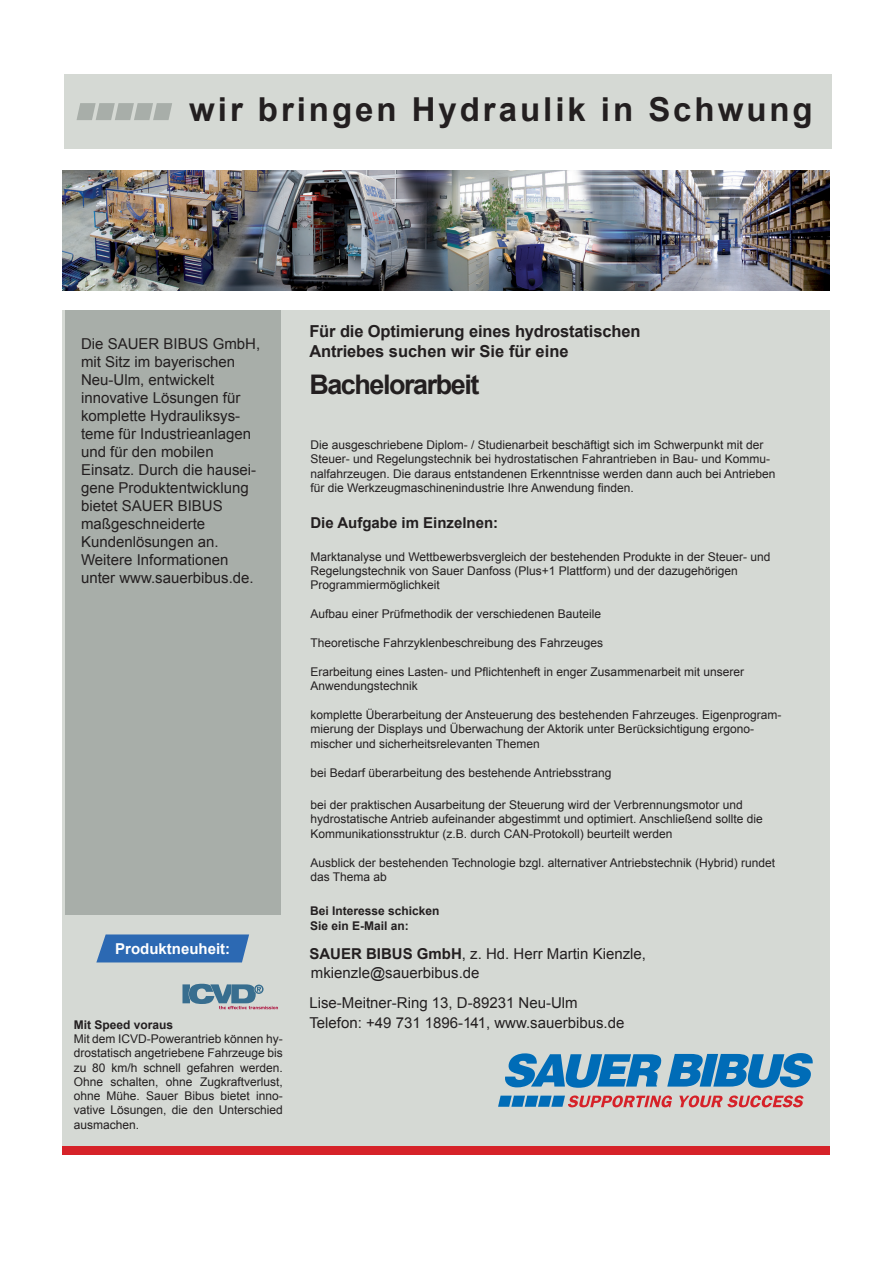
<style>
.page{position:relative;width:893px;height:1263px;background:#fff}
.page>*{position:absolute;margin:0;border:0;box-sizing:border-box;transform-origin:0 0}
.t1{font:700 33px "Arial";letter-spacing:.09em;color:#231f20}
.t2{font:700 27px "Arial";letter-spacing:-.055em;color:#231f20}
.t3{font:700 16.5px/19.8px "Arial";letter-spacing:-.01em;color:#231f20}
.t4{font:15px/18px "Arial";color:#231f20}
.t5{font:700 15px "Arial";color:#231f20}
.t6{font:700 15px "Arial";color:#fff}
.t7{font:12px/14.4px "Arial";color:#231f20}
.t8{font:700 12px/14.4px "Arial";color:#231f20}
.s1{font-weight:700}
</style>
<div class="page">
<div style="left:64px;top:74px;width:767px;height:75px;background:#d5d9d4"></div>
<div style="left:63px;top:310px;width:767px;height:844px;background:#d5d9d4"></div>
<div style="left:65px;top:310px;width:216px;height:605px;background:#a8aea9"></div>
<img style="left:63px;top:170px;width:766px;height:120px">
<svg style="left:182px;top:984px;width:96px;height:25px"></svg>
<svg style="left:505px;top:1053px;width:308px;height:35px"></svg>
<svg style="left:679px;top:1095px;width:124px;height:12px"></svg>
<svg style="left:498px;top:1095px;width:174px;height:12px"></svg>
<svg style="left:96px;top:934px;width:153px;height:28px;background:#3871b5"></svg>
<svg style="left:77px;top:103px;width:95px;height:17px"></svg>
<div style="left:63px;top:1146px;width:767px;height:8px;background:#d62229"></div>
<h1 class="t1" style="left:189px;top:88px;width:625px">wir bringen Hydraulik in Schwung</h1>
<h3 class="t3" style="left:309px;top:322px;width:333px">Für die Optimierung eines hydrostatischen<br>Antriebes suchen wir Sie für eine</h3>
<h2 class="t2" style="left:309px;top:366px;width:172px">Bachelorarbeit</h2>
<p class="t4" style="left:81px;top:335px;width:181px">Die SAUER BIBUS GmbH, mit Sitz im bayerischen<br>Neu-Ulm, entwickelt innovative Lösungen für komplette Hydrauliksys&shy;teme für Industrieanlagen und für den mobilen<br>Einsatz. Durch die hausei&shy;gene Produktentwicklung bietet SAUER BIBUS maßgeschneiderte<br>Kundenlösungen an.<br>Weitere Informationen unter www.sauerbibus.de.</p>
<p class="t7" style="left:310px;top:438px;width:466px">Die ausgeschriebene Diplom- / Studienarbeit beschäftigt sich im Schwerpunkt mit der Steuer- und Regelungstechnik bei hydrostatischen Fahrantrieben in Bau- und Kommu&shy;nalfahrzeugen. Die daraus entstandenen Erkenntnisse werden dann auch bei Antrieben für die Werkzeugmaschinenindustrie Ihre Anwendung finden.</p>
<p class="t5" style="left:310px;top:513px;width:189px">Die Aufgabe im Einzelnen:</p>
<p class="t7" style="left:310px;top:549px;width:462px">Marktanalyse und Wettbewerbsvergleich der bestehenden Produkte in der Steuer- und<br>Regelungstechnik von Sauer Danfoss (Plus+1 Plattform) und der dazugehörigen<br>Programmiermöglichkeit</p>
<p class="t7" style="left:310px;top:607px;width:292px">Aufbau einer Prüfmethodik der verschiedenen Bauteile</p>
<p class="t7" style="left:310px;top:636px;width:294px">Theoretische Fahrzyklenbeschreibung des Fahrzeuges</p>
<p class="t7" style="left:310px;top:664px;width:435px">Erarbeitung eines Lasten- und Pflichtenheft in enger Zusammenarbeit mit unserer<br>Anwendungstechnik</p>
<p class="t7" style="left:310px;top:708px;width:472px">komplette Überarbeitung der Ansteuerung des bestehenden Fahrzeuges. Eigenprogram&shy;mierung der Displays und Überwachung der Aktorik unter Berücksichtigung ergono&shy;mischer und sicherheitsrelevanten Themen</p>
<p class="t7" style="left:310px;top:765px;width:302px">bei Bedarf überarbeitung des bestehende Antriebsstrang</p>
<p class="t7" style="left:310px;top:798px;width:454px">bei der praktischen Ausarbeitung der Steuerung wird der Verbrennungsmotor und hydrostatische Antrieb aufeinander abgestimmt und optimiert. Anschließend sollte die<br>Kommunikationsstruktur (z.B. durch CAN-Protokoll) beurteilt werden</p>
<p class="t7" style="left:310px;top:855px;width:466px">Ausblick der bestehenden Technologie bzgl. alternativer Antriebstechnik (Hybrid) rundet das Thema ab</p>
<p class="t8" style="left:310px;top:904px;width:131px">Bei Interesse schicken<br>Sie ein E-Mail an:</p>
<p class="t4" style="left:311px;top:964px;width:170px">mkienzle@sauerbibus.de</p>
<p class="t6" style="left:115px;top:939px;width:117px">Produktneuheit:</p>
<p class="t4" style="left:309px;top:944px;width:338px"><span class="s1">SAUER BIBUS GmbH</span>, z. Hd. Herr Martin Kienzle,</p>
<p class="t4" style="left:309px;top:993px;width:317px;line-height:19.5px">Lise-Meitner-Ring 13, D-89231 Neu-Ulm<br>Telefon: +49 731 1896-141, www.sauerbibus.de</p>
<p class="t8" style="left:74px;top:1018px;width:101px">Mit Speed voraus</p>
<p class="t7" style="left:74px;top:1032px;width:211px;text-align:justify">Mit dem ICVD-Powerantrieb können hy&shy;drostatisch angetriebene Fahrzeuge bis zu 80 km/h schnell gefahren werden.<br>Ohne schalten, ohne Zugkraftverlust, ohne Mühe. Sauer Bibus bietet inno&shy;vative Lösungen, die den Unterschied ausmachen.</p>
</div>
